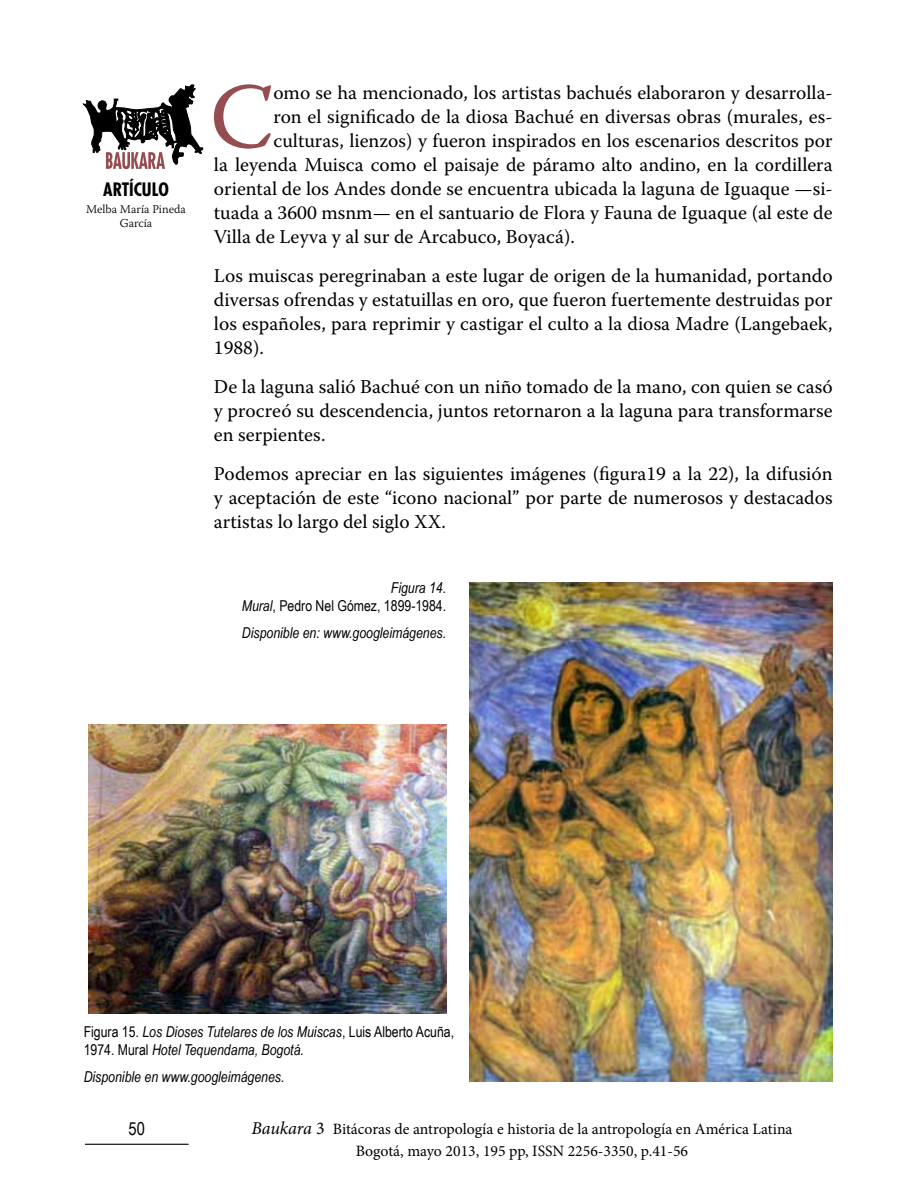
<style>
.page{position:relative;width:918px;height:1188px;background:#fff}
.page>*{position:absolute;margin:0;border:0;box-sizing:border-box;transform-origin:0 0}
.t1{font:92.4px "Warnock Pro";color:#964d50}
.t2{font:19.5px/24px "Warnock Pro";color:#000;text-align:justify}
.t3{font:700 condensed 18px "Futura Std";color:#000}
.t4{font:18px "Arial Narrow";color:#000}
.t5{font:15.75px/22.4px "Minion Pro";color:#000;text-align:center}
.t6{font:italic 15px/18px "Arial Narrow";color:#000}
.t7{font:15px/18px "Arial Narrow";color:#000;text-align:right}
.t8{font:300 12px/13.5px "Warnock Pro";color:#000;text-align:center}
.s1{font-style:italic}
.s2{font-style:normal}
.s3{font-style:italic;font-size:18px}
.s4{font-size:18px}
</style>
<div class="page">
<hr style="left:85px;top:1144px;width:104px;height:1px;background:#000">
<svg style="left:83px;top:84px;width:120px;height:85px"></svg>
<img style="left:89px;top:724px;width:357px;height:289px">
<img style="left:469px;top:582px;width:364px;height:500px">
<p class="t3" style="left:103px;top:178px;width:67px">ARTÍCULO</p>
<p class="t8" style="left:86px;top:202px;width:101px">Melba María Pineda<br>García</p>
<h1 class="t1" style="left:210px;top:61px;width:65px">C</h1>
<p class="t2" style="left:273px;top:80px;width:561px">omo se ha mencionado, los artistas bachués elaboraron y desarrolla-</p>
<p class="t2" style="left:273px;top:104px;width:561px">ron el significado de la diosa Bachué en diversas obras (murales, es-</p>
<p class="t2" style="left:273px;top:128px;width:561px">culturas, lienzos) y fueron inspirados en los escenarios descritos por</p>
<p class="t2" style="left:214px;top:152px;width:620px">la leyenda Muisca como el paisaje de páramo alto andino, en la cordillera</p>
<p class="t2" style="left:214px;top:176px;width:620px">oriental de los Andes donde se encuentra ubicada la laguna de Iguaque —si-</p>
<p class="t2" style="left:214px;top:200px;width:620px">tuada a 3600 msnm— en el santuario de Flora y Fauna de Iguaque (al este de</p>
<p class="t2" style="left:214px;top:224px;width:362px">Villa de Leyva y al sur de Arcabuco, Boyacá).</p>
<p class="t2" style="left:214px;top:263px;width:620px">Los muiscas peregrinaban a este lugar de origen de la humanidad, portando diversas ofrendas y estatuillas en oro, que fueron fuertemente destruidas por los españoles, para reprimir y castigar el culto a la diosa Madre (Langebaek, 1988).</p>
<p class="t2" style="left:214px;top:374px;width:620px">De la laguna salió Bachué con un niño tomado de la mano, con quien se casó y procreó su descendencia, juntos retornaron a la laguna para transformarse en serpientes.</p>
<p class="t2" style="left:214px;top:461px;width:620px">Podemos apreciar en las siguientes imágenes (figura19 a la 22), la difusión y aceptación de este “icono nacional” por parte de numerosos y destacados artistas lo largo del siglo XX.</p>
<p class="t7" style="left:242px;top:579px;width:206px"><span class="s1">Figura 14.<br>Mural</span>, Pedro Nel Gómez, 1899-1984.</p>
<p class="t6" style="left:242px;top:623px;width:206px">Disponible en: www.googleimágenes.</p>
<p class="t6" style="left:84px;top:1022px;width:372px"><span class="s2">Figura 15.</span> Los Dioses Tutelares de los Muiscas<span class="s2">, Luis Alberto Acuña,<br>1974. Mural</span> Hotel Tequendama, Bogotá.</p>
<p class="t6" style="left:84px;top:1067px;width:202px">Disponible en www.googleimágenes.</p>
<p class="t4" style="left:129px;top:1116px;width:18px">50</p>
<p class="t5" style="left:251px;top:1118px;width:543px"><span class="s3">Baukara</span> <span class="s4">3</span> Bitácoras de antropología e historia de la antropología en América Latina<br>Bogotá, mayo 2013, 195 pp, ISSN 2256-3350, p.41-56</p>
</div>
